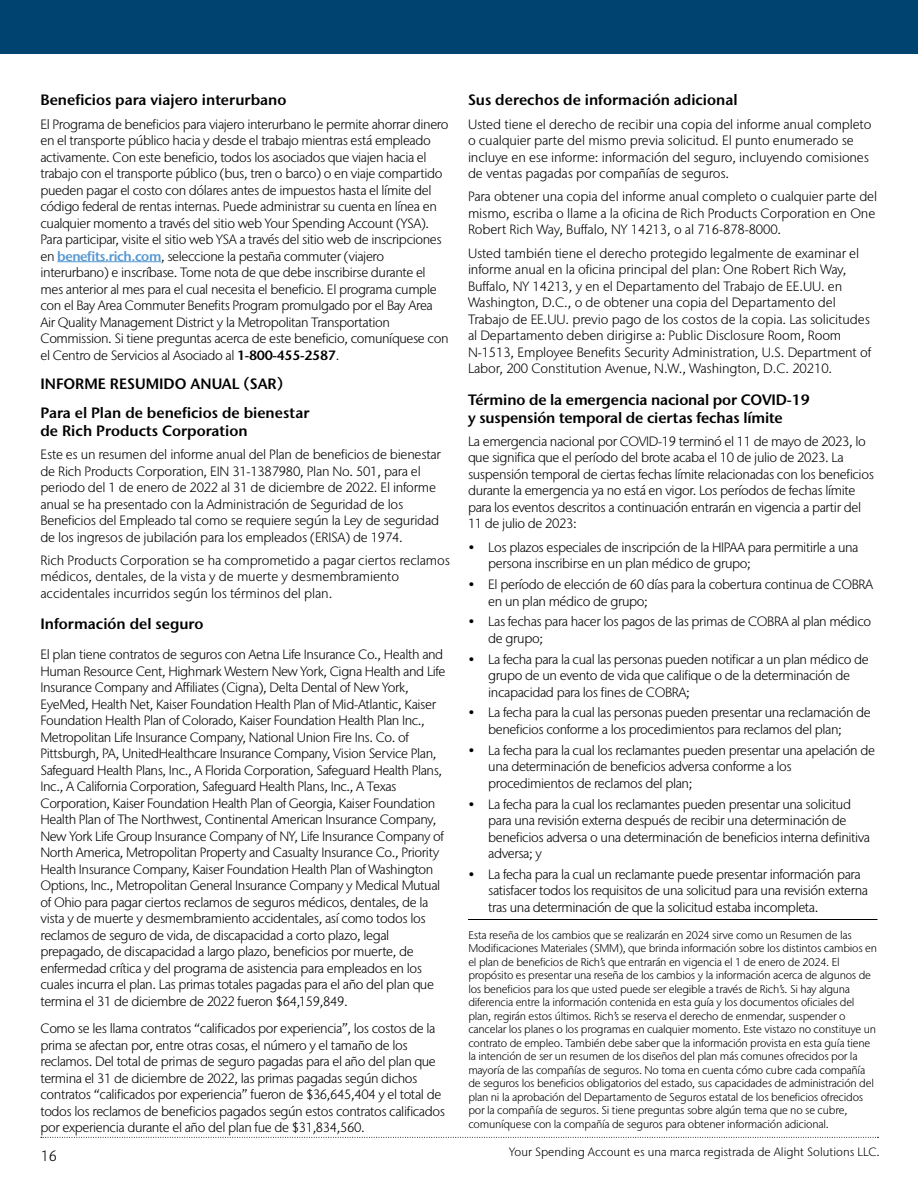
<style>
.page{position:relative;width:918px;height:1188px;background:#fff}
.page>*{position:absolute;margin:0;border:0;box-sizing:border-box;transform-origin:0 0}
.t1{font:600 15px/29.1px "Stone Sans IIITC Pro";color:#000}
.t2{font:300 15px "Stone Sans IIITC Pro";color:#000}
.t3{font:300 13.5px/16.5px "Stone Sans IIITC Pro";letter-spacing:-.03em;color:#000}
.t4{font:300 13.5px/16.5px "Stone Sans IIITC Pro";letter-spacing:-.01em;color:#000}
.t5{font:300 12px "Stone Sans IIITC Pro";color:#000}
.t6{font:300 11.25px/13.5px "Stone Sans IIITC Pro";letter-spacing:-.02em;color:#000}
.s1{font-weight:600;color:#5698d2}
.s2{font-weight:600}
</style>
<div class="page">
<svg style="left:41px;top:1137px;width:838px;height:1px"></svg>
<div style="left:0;top:0;width:918px;height:54px;background:#004270"></div>
<hr style="left:57px;top:261px;width:104px;height:1px;background:#5698d2">
<hr style="left:468px;top:919px;width:410px;height:1px;background:#000">
<p class="t1" style="left:40px;top:85px;width:247px">Beneficios para viajero interurbano</p>
<p class="t3" style="left:40px;top:116px;width:410px">El Programa de beneficios para viajero interurbano le permite ahorrar dinero en el transporte público hacia y desde el trabajo mientras está empleado activamente. Con este beneficio, todos los asociados que viajen hacia el trabajo con el transporte público (bus, tren o barco) o en viaje compartido pueden pagar el costo con dólares antes de impuestos hasta el límite del código federal de rentas internas. Puede administrar su cuenta en línea en cualquier momento a través del sitio web Your Spending Account (YSA).<br>Para participar, visite el sitio web YSA a través del sitio web de inscripciones en <span class="s1">benefits.rich.com</span>, seleccione la pestaña commuter (viajero interurbano) e inscríbase. Tome nota de que debe inscribirse durante el mes anterior al mes para el cual necesita el beneficio. El programa cumple con el Bay Area Commuter Benefits Program promulgado por el Bay Area Air Quality Management District y la Metropolitan Transportation Commission. Si tiene preguntas acerca de este beneficio, comuníquese con el Centro de Servicios al Asociado al <span class="s2">1-800-455-2587</span>.</p>
<p class="t1" style="left:40px;top:369px;width:270px">INFORME RESUMIDO ANUAL (SAR)<br>Para el Plan de beneficios de bienestar</p>
<p class="t1" style="left:40px;top:416px;width:209px">de Rich Products Corporation</p>
<p class="t3" style="left:40px;top:446px;width:402px">Este es un resumen del informe anual del Plan de beneficios de bienestar de Rich Products Corporation, EIN 31-1387980, Plan No. 501, para el periodo del 1 de enero de 2022 al 31 de diciembre de 2022. El informe anual se ha presentado con la Administración de Seguridad de los Beneficios del Empleado tal como se requiere según la Ley de seguridad de los ingresos de jubilación para los empleados (ERISA) de 1974.</p>
<p class="t4" style="left:40px;top:552px;width:411px">Rich Products Corporation se ha comprometido a pagar ciertos reclamos médicos, dentales, de la vista y de muerte y desmembramiento accidentales incurridos según los términos del plan.</p>
<p class="t1" style="left:40px;top:609px;width:165px">Información del seguro</p>
<p class="t3" style="left:40px;top:646px;width:407px">El plan tiene contratos de seguros con Aetna Life Insurance Co., Health and Human Resource Cent, Highmark Western New York, Cigna Health and Life Insurance Company and Affiliates (Cigna), Delta Dental of New York, EyeMed, Health Net, Kaiser Foundation Health Plan of Mid-Atlantic, Kaiser Foundation Health Plan of Colorado, Kaiser Foundation Health Plan Inc., Metropolitan Life Insurance Company, National Union Fire Ins. Co. of Pittsburgh, PA, UnitedHealthcare Insurance Company, Vision Service Plan, Safeguard Health Plans, Inc., A Florida Corporation, Safeguard Health Plans, Inc., A California Corporation, Safeguard Health Plans, Inc., A Texas Corporation, Kaiser Foundation Health Plan of Georgia, Kaiser Foundation Health Plan of The Northwest, Continental American Insurance Company, New York Life Group Insurance Company of NY, Life Insurance Company of North America, Metropolitan Property and Casualty Insurance Co., Priority Health Insurance Company, Kaiser Foundation Health Plan of Washington Options, Inc., Metropolitan General Insurance Company y Medical Mutual of Ohio para pagar ciertos reclamos de seguros médicos, dentales, de la vista y de muerte y desmembramiento accidentales, así como todos los reclamos de seguro de vida, de discapacidad a corto plazo, legal prepagado, de discapacidad a largo plazo, beneficios por muerte, de enfermedad crítica y del programa de asistencia para empleados en los cuales incurra el plan. Las primas totales pagadas para el año del plan que termina el 31 de diciembre de 2022 fueron $64,159,849.</p>
<p class="t3" style="left:40px;top:1020px;width:406px">Como se les llama contratos “calificados por experiencia”, los costos de la prima se afectan por, entre otras cosas, el número y el tamaño de los reclamos. Del total de primas de seguro pagadas para el año del plan que termina el 31 de diciembre de 2022, las primas pagadas según dichos contratos “calificados por experiencia” fueron de $36,645,404 y el total de todos los reclamos de beneficios pagados según estos contratos calificados por experiencia durante el año del plan fue de $31,834,560.</p>
<p class="t2" style="left:40px;top:1147px;width:18px">16</p>
<p class="t1" style="left:468px;top:85px;width:271px">Sus derechos de información adicional</p>
<p class="t4" style="left:468px;top:116px;width:405px">Usted tiene el derecho de recibir una copia del informe anual completo o cualquier parte del mismo previa solicitud. El punto enumerado se incluye en ese informe: información del seguro, incluyendo comisiones de ventas pagadas por compañías de seguros.</p>
<p class="t4" style="left:468px;top:188px;width:411px">Para obtener una copia del informe anual completo o cualquier parte del mismo, escriba o llame a la oficina de Rich Products Corporation en One<br>Robert Rich Way, Buffalo, NY 14213, o al 716-878-8000.</p>
<p class="t4" style="left:468px;top:245px;width:405px">Usted también tiene el derecho protegido legalmente de examinar el informe anual en la oficina principal del plan: One Robert Rich Way, Buffalo, NY 14213, y en el Departamento del Trabajo de EE.UU. en Washington, D.C., o de obtener una copia del Departamento del Trabajo de EE.UU. previo pago de los costos de la copia. Las solicitudes al Departamento deben dirigirse a: Public Disclosure Room, Room N-1513, Employee Benefits Security Administration, U.S. Department of Labor, 200 Constitution Avenue, N.W., Washington, D.C. 20210.</p>
<p class="t1" style="left:468px;top:390px;width:344px;line-height:18px">Término de la emergencia nacional por COVID-19 y suspensión temporal de ciertas fechas límite</p>
<p class="t3" style="left:468px;top:433px;width:407px">La emergencia nacional por COVID-19 terminó el 11 de mayo de 2023, lo que significa que el período del brote acaba el 10 de julio de 2023. La suspensión temporal de ciertas fechas límite relacionadas con los beneficios durante la emergencia ya no está en vigor. Los períodos de fechas límite para los eventos descritos a continuación entrarán en vigencia a partir del 11 de julio de 2023:</p>
<p class="t3" style="left:488px;top:539px;width:372px;text-indent:-20px">• Los plazos especiales de inscripción de la HIPAA para permitirle a una persona inscribirse en un plan médico de grupo;</p>
<p class="t3" style="left:488px;top:576px;width:386px;text-indent:-20px">• El período de elección de 60 días para la cobertura continua de COBRA en un plan médico de grupo;</p>
<p class="t3" style="left:488px;top:613px;width:384px;text-indent:-20px">• Las fechas para hacer los pagos de las primas de COBRA al plan médico de grupo;</p>
<p class="t3" style="left:488px;top:651px;width:382px;text-indent:-20px">• La fecha para la cual las personas pueden notificar a un plan médico de grupo de un evento de vida que califique o de la determinación de incapacidad para los fines de COBRA;</p>
<p class="t3" style="left:488px;top:704px;width:384px;text-indent:-20px">• La fecha para la cual las personas pueden presentar una reclamación de beneficios conforme a los procedimientos para reclamos del plan;</p>
<p class="t3" style="left:488px;top:742px;width:388px;text-indent:-20px">• La fecha para la cual los reclamantes pueden presentar una apelación de una determinación de beneficios adversa conforme a los procedimientos de reclamos del plan;</p>
<p class="t3" style="left:488px;top:796px;width:383px;text-indent:-20px">• La fecha para la cual los reclamantes pueden presentar una solicitud para una revisión externa después de recibir una determinación de beneficios adversa o una determinación de beneficios interna definitiva adversa; y</p>
<p class="t3" style="left:488px;top:866px;width:381px;text-indent:-20px">• La fecha para la cual un reclamante puede presentar información para satisfacer todos los requisitos de una solicitud para una revisión externa tras una determinación de que la solicitud estaba incompleta.</p>
<p class="t6" style="left:468px;top:928px;width:410px">Esta reseña de los cambios que se realizarán en 2024 sirve como un Resumen de las Modificaciones Materiales (SMM), que brinda información sobre los distintos cambios en el plan de beneficios de Rich’s que entrarán en vigencia el 1 de enero de 2024. El propósito es presentar una reseña de los cambios y la información acerca de algunos de los beneficios para los que usted puede ser elegible a través de Rich’s. Si hay alguna diferencia entre la información contenida en esta guía y los documentos oficiales del plan, regirán estos últimos. Rich’s se reserva el derecho de enmendar, suspender o cancelar los planes o los programas en cualquier momento. Este vistazo no constituye un contrato de empleo. También debe saber que la información provista en esta guía tiene la intención de ser un resumen de los diseños del plan más comunes ofrecidos por la mayoría de las compañías de seguros. No toma en cuenta cómo cubre cada compañía de seguros los beneficios obligatorios del estado, sus capacidades de administración del plan ni la aprobación del Departamento de Seguros estatal de los beneficios ofrecidos por la compañía de seguros. Si tiene preguntas sobre algún tema que no se cubre, comuníquese con la compañía de seguros para obtener información adicional.</p>
<p class="t5" style="left:509px;top:1144px;width:372px">Your Spending Account es una marca registrada de Alight Solutions LLC.</p>
</div>
